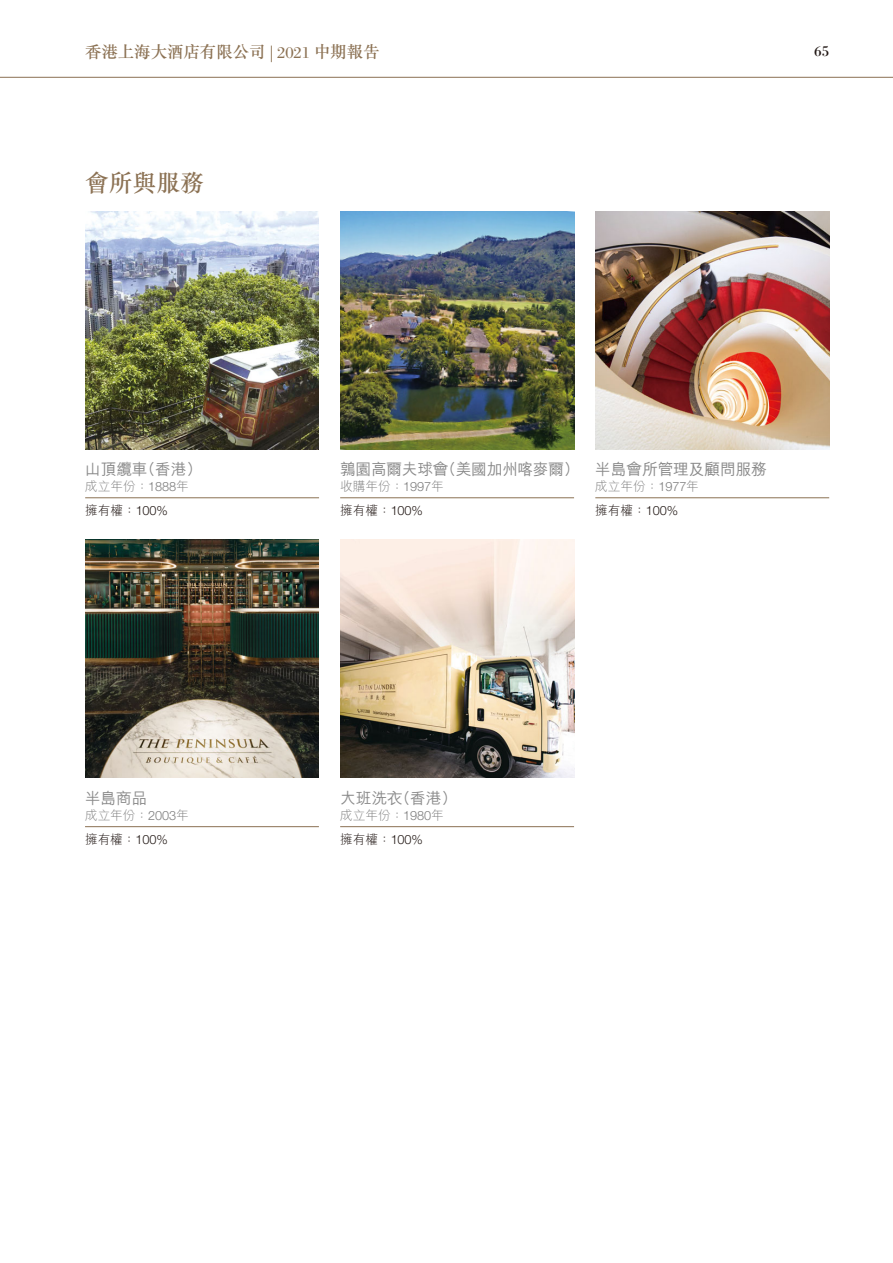
<style>
.page{position:relative;width:893px;height:1263px;background:#fff}
.page>*{position:absolute;margin:0;border:0;box-sizing:border-box;transform-origin:0 0}
.t1{font:24px "M Sung HK Medium E Ten B5 H";letter-spacing:-.01em;color:#8b7153}
.t2{font:16.5px "M Sung HK Medium E Ten B5 H";letter-spacing:-.005em;color:#8b7153}
.t3{font:15.75px "M Hei HK Medium E Ten B5 H";letter-spacing:-.01em;color:#898989}
.t4{font:15px "Bodoni Std";color:#231916}
.t5{font:12.75px/24px "M Hei HK Light E Ten B5 H";letter-spacing:-.01em;color:#7d7d7d}
.s1{font-family:"Bodoni Std"}
.s2{font-family:"Helvetica Neue LT Std";font-weight:300}
.s3{color:#231916}
.s4{font-family:"Helvetica Neue LT Std";font-weight:300;color:#231916}
</style>
<div class="page">
<hr style="left:0;top:77px;width:893px;height:1px;background:#8b7153">
<img style="left:340px;top:540px;width:234px;height:238px">
<img style="left:85px;top:211px;width:234px;height:238px">
<img style="left:340px;top:212px;width:234px;height:238px">
<img style="left:595px;top:212px;width:234px;height:237px">
<hr style="left:85px;top:497px;width:234px;height:1px;background:#8b7153">
<hr style="left:595px;top:497px;width:234px;height:1px;background:#8b7153">
<hr style="left:340px;top:497px;width:234px;height:1px;background:#8b7153">
<hr style="left:85px;top:826px;width:234px;height:1px;background:#8b7153">
<hr style="left:340px;top:826px;width:234px;height:1px;background:#8b7153">
<img style="left:85px;top:540px;width:234px;height:238px">
<p class="t2" style="left:85px;top:46px;width:296px">香港上海大酒店有限公司 <span class="s1">| 2021</span> 中期報告</p>
<p class="t4" style="left:814px;top:45px;width:16px">65</p>
<h1 class="t1" style="left:85px;top:173px;width:121px">會所與服務</h1>
<p class="t3" style="left:85px;top:463px;width:119px">山頂纜車（香港）</p>
<p class="t5" style="left:85px;top:476px;width:105px">成立年份：<span class="s2">1888</span>年<span class="s3">擁有權：</span><span class="s4">100%</span></p>
<p class="t3" style="left:85px;top:792px;width:64px">半島商品</p>
<p class="t5" style="left:85px;top:805px;width:105px">成立年份：<span class="s2">2003</span>年<span class="s3">擁有權：</span><span class="s4">100%</span></p>
<p class="t3" style="left:340px;top:463px;width:241px">鶉園高爾夫球會（美國加州喀麥爾）</p>
<p class="t5" style="left:340px;top:476px;width:105px">收購年份：<span class="s2">1997</span>年<span class="s3">擁有權：</span><span class="s4">100%</span></p>
<p class="t3" style="left:595px;top:463px;width:173px">半島會所管理及顧問服務</p>
<p class="t5" style="left:595px;top:476px;width:105px">成立年份：<span class="s2">1977</span>年<span class="s3">擁有權：</span><span class="s4">100%</span></p>
<p class="t3" style="left:340px;top:792px;width:119px">大班洗衣（香港）</p>
<p class="t5" style="left:340px;top:805px;width:105px">成立年份：<span class="s2">1980</span>年<span class="s3">擁有權：</span><span class="s4">100%</span></p>
</div>
